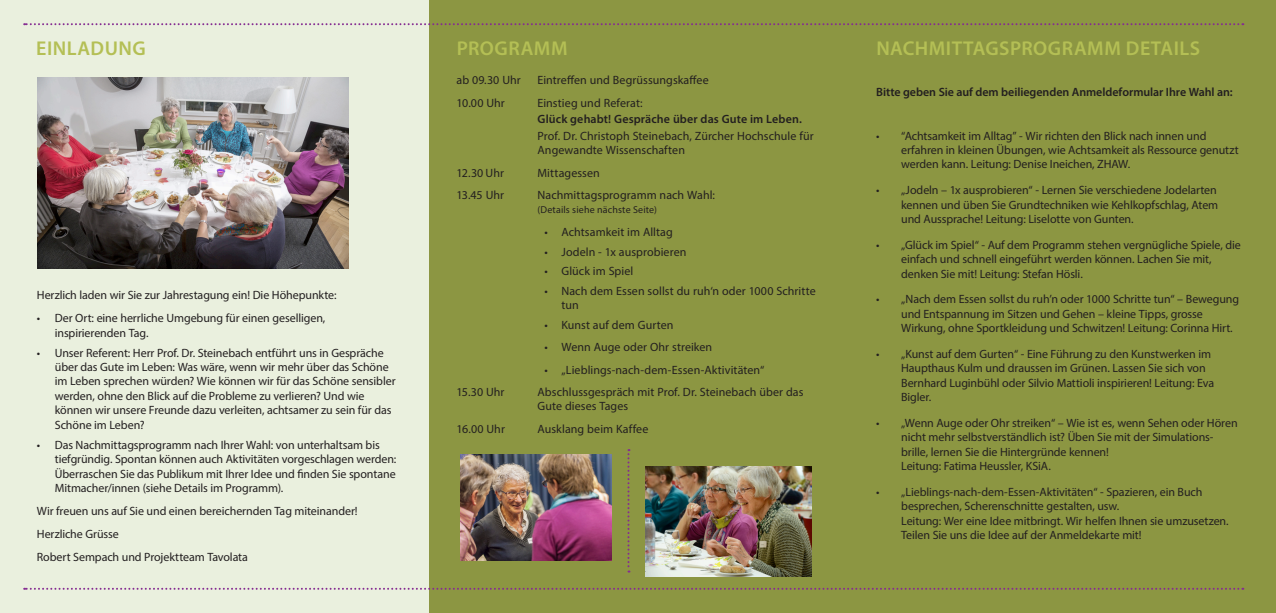
<style>
.page{position:relative;width:1276px;height:613px;background:#fff}
.page>*{position:absolute;margin:0;border:0;box-sizing:border-box;transform-origin:0 0}
.t1{font:600 20px "Myriad Pro";letter-spacing:.025em;color:#b4bf55}
.t2{font:12px/14.4px "Myriad Pro";letter-spacing:-.005em;color:#231f20}
.t3{font:600 12px "Myriad Pro";color:#231f20}
.t4{font:10px "Myriad Pro";letter-spacing:.015em;color:#231f20}
</style>
<div class="page">
<div style="left:428px;top:0;width:848px;height:612px;background:#8c9642"></div>
<div style="left:0;top:0;width:428px;height:612px;background:#eaf0de"></div>
<svg style="left:24px;top:23px;width:1219px;height:2px"></svg>
<svg style="left:24px;top:587px;width:1219px;height:2px"></svg>
<img style="left:37px;top:77px;width:311px;height:192px">
<img style="left:461px;top:454px;width:150px;height:105px">
<img style="left:645px;top:466px;width:166px;height:110px">
<svg style="left:627px;top:449px;width:2px;height:123px"></svg>
<h1 class="t1" style="left:36px;top:35px;width:111px">Einladung</h1>
<h1 class="t1" style="left:457px;top:35px;width:112px">Programm</h1>
<p class="t2" style="left:456px;top:73px;width:66px">ab 09.30 Uhr</p>
<p class="t2" style="left:537px;top:73px;width:173px">Eintreffen und Begrüssungskaffee</p>
<p class="t2" style="left:456px;top:95px;width:50px">10.00 Uhr</p>
<p class="t2" style="left:537px;top:95px;width:107px">Einstieg und Referat:</p>
<p class="t3" style="left:537px;top:112px;width:266px">Glück gehabt! Gespräche über das Gute im Leben.</p>
<p class="t2" style="left:537px;top:129px;width:278px;line-height:14px">Prof. Dr. Christoph Steinebach, Zürcher Hochschule für<br>Angewandte Wissenschaften</p>
<p class="t2" style="left:456px;top:165px;width:49px">12.30 Uhr</p>
<p class="t2" style="left:537px;top:165px;width:64px">Mittagessen</p>
<p class="t2" style="left:456px;top:188px;width:49px">13.45 Uhr</p>
<p class="t2" style="left:537px;top:188px;width:179px">Nachmittagsprogramm nach Wahl:</p>
<p class="t4" style="left:537px;top:204px;width:121px">(Details siehe nächste Seite)</p>
<p class="t2" style="left:544px;top:224px;width:130px">• Achtsamkeit im Alltag</p>
<p class="t2" style="left:544px;top:244px;width:143px">• Jodeln - 1x ausprobieren</p>
<p class="t2" style="left:544px;top:264px;width:90px">• Glück im Spiel</p>
<p class="t2" style="left:561px;top:283px;width:256px;line-height:14px;text-indent:-17px">• Nach dem Essen sollst du ruh‘n oder 1000 Schritte tun</p>
<p class="t2" style="left:544px;top:317px;width:131px">• Kunst auf dem Gurten</p>
<p class="t2" style="left:544px;top:339px;width:169px">• Wenn Auge oder Ohr streiken</p>
<p class="t2" style="left:544px;top:362px;width:222px">• „Lieblings-nach-dem-Essen-Aktivitäten“</p>
<p class="t2" style="left:456px;top:384px;width:50px">15.30 Uhr</p>
<p class="t2" style="left:537px;top:385px;width:267px;line-height:14px">Abschlussgespräch mit Prof. Dr. Steinebach über das<br>Gute dieses Tages</p>
<p class="t2" style="left:456px;top:421px;width:50px">16.00 Uhr</p>
<p class="t2" style="left:537px;top:421px;width:112px">Ausklang beim Kaffee</p>
<p class="t2" style="left:37px;top:287px;width:301px">Herzlich laden wir Sie zur Jahrestagung ein! Die Höhepunkte:</p>
<p class="t2" style="left:55px;top:310px;width:272px;text-indent:-18px">• Der Ort: eine herrliche Umgebung für einen geselligen, inspirierenden Tag.</p>
<p class="t2" style="left:55px;top:345px;width:342px;text-indent:-18px">• Unser Referent: Herr Prof. Dr. Steinebach entführt uns in Gespräche über das Gute im Leben: Was wäre, wenn wir mehr über das Schöne im Leben sprechen würden? Wie können wir für das Schöne sensibler werden, ohne den Blick auf die Probleme zu verlieren? Und wie können wir unsere Freunde dazu verleiten, achtsamer zu sein für das Schöne im Leben?</p>
<p class="t2" style="left:55px;top:437px;width:343px;text-indent:-18px">• Das Nachmittagsprogramm nach Ihrer Wahl: von unterhaltsam bis tiefgründig. Spontan können auch Aktivitäten vorgeschlagen werden:<br>Überraschen Sie das Publikum mit Ihrer Idee und finden Sie spontane Mitmacher/innen (siehe Details im Programm).</p>
<p class="t2" style="left:37px;top:499px;width:322px;line-height:22.9px">Wir freuen uns auf Sie und einen bereichernden Tag miteinander!<br>Herzliche Grüsse<br>Robert Sempach und Projektteam Tavolata</p>
<h1 class="t1" style="left:876px;top:35px;width:325px">NachmittagsProgramm Details</h1>
<p class="t3" style="left:876px;top:85px;width:358px">Bitte geben Sie auf dem beiliegenden Anmeldeformular Ihre Wahl an:</p>
<p class="t2" style="left:901px;top:128px;width:339px;text-indent:-25px">• “Achtsamkeit im Alltag” - Wir richten den Blick nach innen und erfahren in kleinen Übungen, wie Achtsamkeit als Ressource genutzt werden kann. Leitung: Denise Ineichen, ZHAW.</p>
<p class="t2" style="left:901px;top:182px;width:319px;text-indent:-25px">• „Jodeln – 1x ausprobieren“ - Lernen Sie verschiedene Jodelarten kennen und üben Sie Grundtechniken wie Kehlkopfschlag, Atem und Aussprache! Leitung: Liselotte von Gunten.</p>
<p class="t2" style="left:901px;top:237px;width:341px;text-indent:-25px">• „Glück im Spiel“ - Auf dem Programm stehen vergnügliche Spiele, die einfach und schnell eingeführt werden können. Lachen Sie mit, denken Sie mit! Leitung: Stefan Hösli.</p>
<p class="t2" style="left:901px;top:292px;width:339px;text-indent:-25px">• „Nach dem Essen sollst du ruh’n oder 1000 Schritte tun“ – Bewegung und Entspannung im Sitzen und Gehen – kleine Tipps, grosse<br>Wirkung, ohne Sportkleidung und Schwitzen! Leitung: Corinna Hirt.</p>
<p class="t2" style="left:901px;top:346px;width:315px;text-indent:-25px">• „Kunst auf dem Gurten“ - Eine Führung zu den Kunstwerken im Haupthaus Kulm und draussen im Grünen. Lassen Sie sich von Bernhard Luginbühl oder Silvio Mattioli inspirieren! Leitung: Eva Bigler.</p>
<p class="t2" style="left:901px;top:415px;width:338px;text-indent:-25px">• „Wenn Auge oder Ohr streiken“ – Wie ist es, wenn Sehen oder Hören nicht mehr selbstverständlich ist? Üben Sie mit der Simulations&shy;brille, lernen Sie die Hintergründe kennen!<br>Leitung: Fatima Heussler, KSiA.</p>
<p class="t2" style="left:901px;top:484px;width:329px;text-indent:-25px">• „Lieblings-nach-dem-Essen-Aktivitäten“ - Spazieren, ein Buch besprechen, Scherenschnitte gestalten, usw.<br>Leitung: Wer eine Idee mitbringt. Wir helfen Ihnen sie umzusetzen.<br>Teilen Sie uns die Idee auf der Anmeldekarte mit!</p>
</div>
